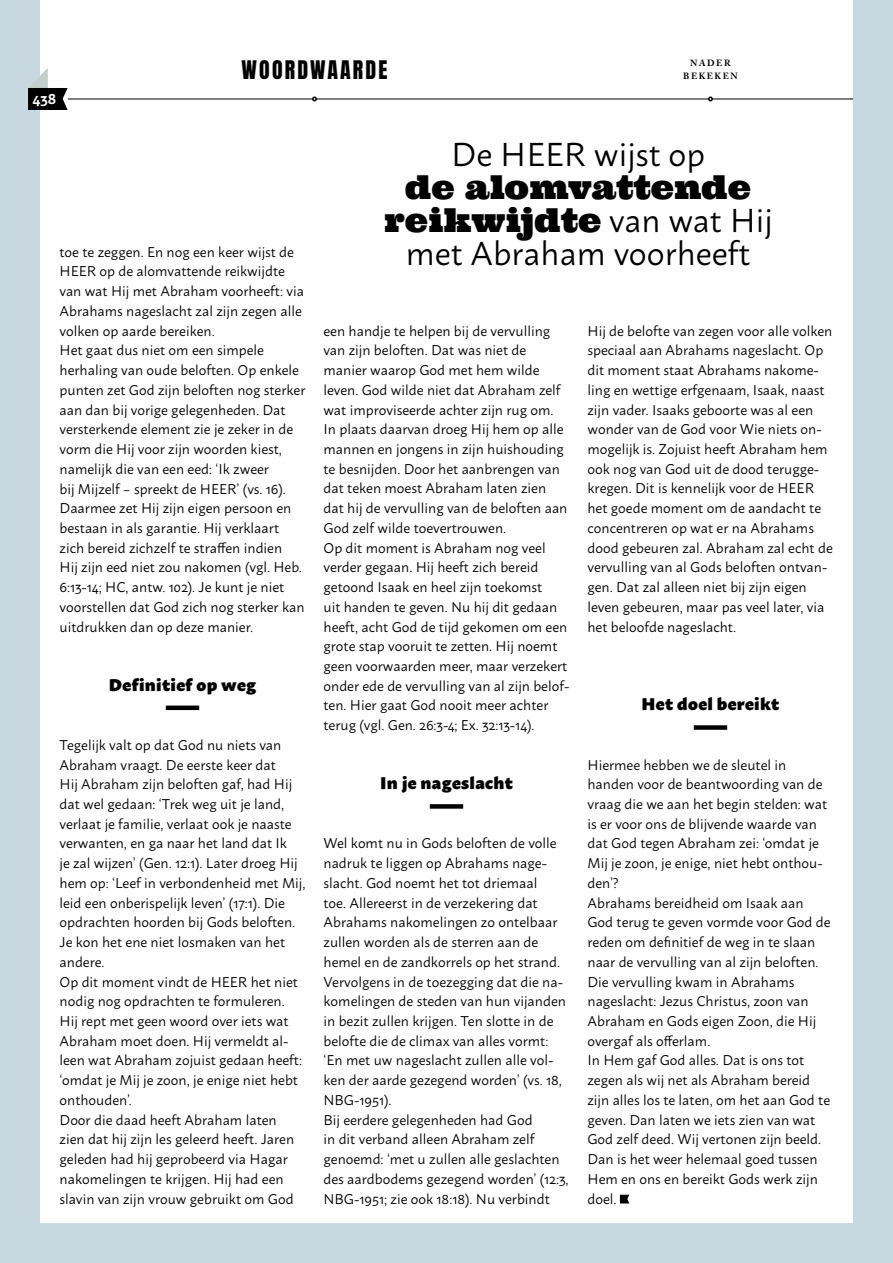
<style>
.page{position:relative;width:893px;height:1263px;background:#fff}
.page>*{position:absolute;margin:0;border:0;box-sizing:border-box;transform-origin:0 0}
.t1{font:33px/33px "Ultra";color:#000;text-align:center}
.t2{font:33px "Macho";color:#000}
.t3{font:21.75px "Anton";letter-spacing:.1em;color:#000}
.t4{font:900 16.8px "Macho";letter-spacing:.02em;color:#000}
.t5{font:600 15px "Macho";color:#fff}
.t6{font:14.1px/19.6px "Macho";color:#000}
.t7{font:700 9px "Adobe Caslon Pro";letter-spacing:.165em;color:#000}
.s1{font-family:"Macho"}
</style>
<div class="page">
<div style="left:854px;top:0;width:39px;height:1263px;background:#c7d8e0"></div>
<div style="left:0;top:0;width:39px;height:1263px;background:#c7d8e0"></div>
<div style="left:0;top:1223px;width:893px;height:40px;background:#c7d8e0"></div>
<hr style="left:68px;top:99px;width:785px;height:1px;background:#000">
<svg style="left:312px;top:97px;width:5px;height:4px"></svg>
<svg style="left:708px;top:97px;width:5px;height:4px"></svg>
<svg style="left:28px;top:68px;width:40px;height:42px"></svg>
<div style="left:166px;top:705px;width:33px;height:5px;background:#000"></div>
<div style="left:430px;top:804px;width:33px;height:5px;background:#000"></div>
<div style="left:694px;top:725px;width:33px;height:5px;background:#000"></div>
<svg style="left:620px;top:1195px;width:9px;height:8px"></svg>
<p class="t5" style="left:32px;top:85px;width:25px">438</p>
<h2 class="t3" style="left:242px;top:59px;width:147px">WOORDWAARDE</h2>
<p class="t7" style="left:690px;top:57px;width:42px">NADER</p>
<p class="t7" style="left:683px;top:71px;width:56px">BEKEKEN</p>
<p class="t6" style="left:60px;top:240px;width:247px">toe te zeggen. En nog een keer wijst de HEER op de alomvattende reikwijdte van wat Hij met Abraham voorheeft: via Abrahams nageslacht zal zijn zegen alle volken op aarde bereiken.<br>Het gaat dus niet om een simpele herhaling van oude beloften. Op enkele punten zet God zijn beloften nog sterker aan dan bij vorige gelegenheden. Dat versterkende element zie je zeker in de vorm die Hij voor zijn woorden kiest, namelijk die van een eed: ‘Ik zweer<br>bij Mijzelf – spreekt de HEER’ (vs. 16).<br>Daarmee zet Hij zijn eigen persoon en bestaan in als garantie. Hij verklaart zich bereid zichzelf te straffen indien<br>Hij zijn eed niet zou nakomen (vgl. Heb.<br>6:13-14; HC, antw. 102). Je kunt je niet voorstellen dat God zich nog sterker kan uitdrukken dan op deze manier.</p>
<p class="t4" style="left:109px;top:669px;width:149px">Definitief op weg</p>
<p class="t6" style="left:60px;top:734px;width:247px">Tegelijk valt op dat God nu niets van Abraham vraagt. De eerste keer dat<br>Hij Abraham zijn beloften gaf, had Hij dat wel gedaan: ‘Trek weg uit je land, verlaat je familie, verlaat ook je naaste verwanten, en ga naar het land dat Ik<br>je zal wijzen’ (Gen. 12:1). Later droeg Hij hem op: ‘Leef in verbondenheid met Mij, leid een onberispelijk leven’ (17:1). Die opdrachten hoorden bij Gods beloften.<br>Je kon het ene niet losmaken van het andere.<br>Op dit moment vindt de HEER het niet nodig nog opdrachten te formuleren.<br>Hij rept met geen woord over iets wat Abraham moet doen. Hij vermeldt al&shy;leen wat Abraham zojuist gedaan heeft: ‘omdat je Mij je zoon, je enige niet hebt onthouden’.<br>Door die daad heeft Abraham laten<br>zien dat hij zijn les geleerd heeft. Jaren geleden had hij geprobeerd via Hagar nakomelingen te krijgen. Hij had een slavin van zijn vrouw gebruikt om God</p>
<h1 class="t2" style="left:451px;top:126px;width:256px">De HEER wijst op</h1>
<h1 class="t1" style="left:384px;top:171px;width:391px">de alomvattende reikwijdte <span class="s1">van wat Hij</span></h1>
<h1 class="t2" style="left:406px;top:225px;width:346px">met Abraham voorheeft</h1>
<p class="t6" style="left:323px;top:319px;width:247px">een handje te helpen bij de vervulling van zijn beloften. Dat was niet de manier waarop God met hem wilde leven. God wilde niet dat Abraham zelf wat improviseerde achter zijn rug om.<br>In plaats daarvan droeg Hij hem op alle mannen en jongens in zijn huishouding te besnijden. Door het aanbrengen van dat teken moest Abraham laten zien dat hij de vervulling van de beloften aan God zelf wilde toevertrouwen.<br>Op dit moment is Abraham nog veel verder gegaan. Hij heeft zich bereid getoond Isaak en heel zijn toekomst<br>uit handen te geven. Nu hij dit gedaan heeft, acht God de tijd gekomen om een grote stap vooruit te zetten. Hij noemt geen voorwaarden meer, maar verzekert onder ede de vervulling van al zijn belof&shy;ten. Hier gaat God nooit meer achter terug (vgl. Gen. 26:3-4; Ex. 32:13-14).</p>
<p class="t4" style="left:380px;top:768px;width:134px">In je nageslacht</p>
<p class="t6" style="left:323px;top:832px;width:247px">Wel komt nu in Gods beloften de volle nadruk te liggen op Abrahams nage&shy;slacht. God noemt het tot driemaal<br>toe. Allereerst in de verzekering dat Abrahams nakomelingen zo ontelbaar zullen worden als de sterren aan de hemel en de zandkorrels op het strand.<br>Vervolgens in de toezegging dat die na&shy;komelingen de steden van hun vijanden in bezit zullen krijgen. Ten slotte in de belofte die de climax van alles vormt: ‘En met uw nageslacht zullen alle vol&shy;ken der aarde gezegend worden’ (vs. 18, NBG-1951).<br>Bij eerdere gelegenheden had God<br>in dit verband alleen Abraham zelf genoemd: ‘met u zullen alle geslachten des aardbodems gezegend worden’ (12:3, NBG-1951; zie ook 18:18). Nu verbindt</p>
<p class="t6" style="left:587px;top:319px;width:247px">Hij de belofte van zegen voor alle volken speciaal aan Abrahams nageslacht. Op dit moment staat Abrahams nakome&shy;ling en wettige erfgenaam, Isaak, naast zijn vader. Isaaks geboorte was al een wonder van de God voor Wie niets on&shy;mogelijk is. Zojuist heeft Abraham hem ook nog van God uit de dood terugge&shy;kregen. Dit is kennelijk voor de HEER het goede moment om de aandacht te concentreren op wat er na Abrahams dood gebeuren zal. Abraham zal echt de vervulling van al Gods beloften ontvan&shy;gen. Dat zal alleen niet bij zijn eigen leven gebeuren, maar pas veel later, via het beloofde nageslacht.</p>
<p class="t4" style="left:642px;top:689px;width:139px">Het doel bereikt</p>
<p class="t6" style="left:587px;top:753px;width:245px">Hiermee hebben we de sleutel in handen voor de beantwoording van de vraag die we aan het begin stelden: wat is er voor ons de blijvende waarde van dat God tegen Abraham zei: ‘omdat je<br>Mij je zoon, je enige, niet hebt onthou&shy;den’?<br>Abrahams bereidheid om Isaak aan<br>God terug te geven vormde voor God de reden om definitief de weg in te slaan naar de vervulling van al zijn beloften.<br>Die vervulling kwam in Abrahams nageslacht: Jezus Christus, zoon van<br>Abraham en Gods eigen Zoon, die Hij overgaf als offerlam.<br>In Hem gaf God alles. Dat is ons tot zegen als wij net als Abraham bereid zijn alles los te laten, om het aan God te geven. Dan laten we iets zien van wat<br>God zelf deed. Wij vertonen zijn beeld.<br>Dan is het weer helemaal goed tussen<br>Hem en ons en bereikt Gods werk zijn doel.</p>
</div>
